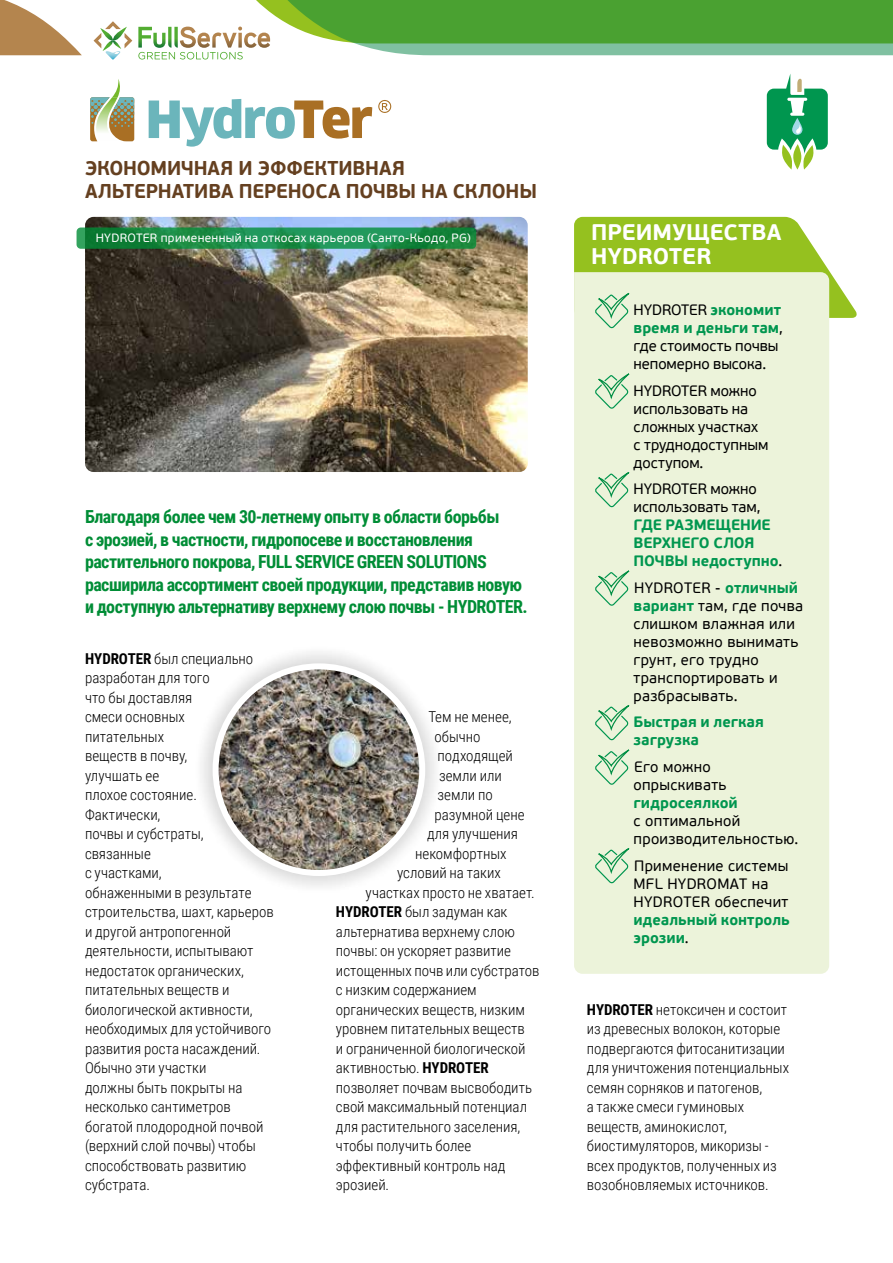
<style>
.page{position:relative;width:893px;height:1263px;background:#fff}
.page>*{position:absolute;margin:0;border:0;box-sizing:border-box;transform-origin:0 0}
.t1{font:700 22.5px/24px "PF Beau Sans Pro";letter-spacing:.005em;color:#fff}
.t2{font:700 19.95px/22.4px "PF Beau Sans Pro";letter-spacing:-.01em;color:#654020;scale:.96 1}
.t3{font:700 18px/22.5px "Roboto Condensed";letter-spacing:-.03em;color:#008d36}
.t4{font:300 15px/19.5px "Roboto Condensed";letter-spacing:-.005em;color:#000}
.t5{font:15px/18px "PF Beau Sans Pro";letter-spacing:.02em;color:#000}
.t6{font:15px/18px "PF Beau Sans Pro";color:#000}
.t7{font:700 15px/18px "PF Beau Sans Pro";color:#00964f}
.t8{font:12px "PF Beau Sans Pro";letter-spacing:.03em;color:#fff}
.s1{font-weight:700}
.s2{font-weight:700;color:#00964f}
.s3{font-weight:400;color:#000}
</style>
<div class="page">
<svg style="left:0;top:0;width:82px;height:55px"></svg>
<svg style="left:94px;top:21px;width:38px;height:39px"></svg>
<svg style="left:138px;top:0;width:755px;height:60px"></svg>
<img style="left:85px;top:217px;width:443px;height:255px">
<div style="left:574px;top:329px;width:255px;height:645px;background:#ecf3da"></div>
<svg style="left:574px;top:217px;width:283px;height:112px;background:#c6dd8b"></svg>
<svg style="left:594px;top:372px;width:37px;height:37px"></svg>
<svg style="left:594px;top:470px;width:37px;height:38px"></svg>
<svg style="left:594px;top:569px;width:37px;height:37px"></svg>
<svg style="left:594px;top:703px;width:37px;height:38px"></svg>
<svg style="left:594px;top:748px;width:37px;height:37px"></svg>
<svg style="left:594px;top:846px;width:37px;height:38px"></svg>
<svg style="left:77px;top:227px;width:399px;height:22px;background:#1d8c4b"></svg>
<div style="left:194px;top:645px;width:249px;height:249px;background:#000;opacity:.5"></div>
<div style="left:213px;top:663px;width:212px;height:213px;border:6px solid #fff;border-radius:50%"></div>
<svg style="left:149px;top:99px;width:242px;height:48px"></svg>
<svg style="left:90px;top:79px;width:44px;height:62px"></svg>
<svg style="left:767px;top:74px;width:61px;height:96px"></svg>
<h2 class="t2" style="left:85px;top:157px;width:472px">ЭКОНОМИЧНАЯ И ЭФФЕКТИВНАЯ<br>АЛЬТЕРНАТИВА ПЕРЕНОСА ПОЧВЫ НА СКЛОНЫ</h2>
<p class="t8" style="left:96px;top:231px;width:376px">HYDROTER примененный на откосах карьеров (Санто-Кьодо, PG)</p>
<p class="t3" style="left:85px;top:505px;width:444px">Благодаря более чем 30-летнему опыту в области борьбы<br>с эрозией, в частности, гидропосеве и восстановления растительного покрова, FULL SERVICE GREEN SOLUTIONS расширила ассортимент своей продукции, представив новую и доступную альтернативу верхнему слою почвы - HYDROTER.</p>
<p class="t4" style="left:85px;top:648px;width:190px"><span class="s1">HYDROTER</span> был специально разработан для того<br>что бы доставляя<br>смеси основных<br>питательных<br>веществ в почву,<br>улучшать ее<br>плохое состояние.<br>Фактически,<br>почвы и субстраты,<br>связанные<br>с участками,<br>обнаженными в результате строительства, шахт, карьеров и другой антропогенной деятельности, испытывают недостаток органических, питательных веществ и биологической активности, необходимых для устойчивого развития роста насаждений.<br>Обычно эти участки<br>должны быть покрыты на несколько сантиметров богатой плодородной почвой (верхний слой почвы) чтобы способствовать развитию субстрата.</p>
<p class="t4" style="left:429px;top:706px;width:85px">Тем не менее,</p>
<p class="t4" style="left:435px;top:726px;width:47px">обычно</p>
<p class="t4" style="left:438px;top:745px;width:77px">подходящей</p>
<p class="t4" style="left:439px;top:765px;width:64px">земли или</p>
<p class="t4" style="left:438px;top:784px;width:57px">земли по</p>
<p class="t4" style="left:435px;top:804px;width:92px">разумной цене</p>
<p class="t4" style="left:427px;top:823px;width:93px">для улучшения</p>
<p class="t4" style="left:415px;top:843px;width:93px">некомфортных</p>
<p class="t4" style="left:397px;top:862px;width:105px">условий на таких</p>
<p class="t4" style="left:366px;top:882px;width:171px">участках просто не хватает.</p>
<p class="t4" style="left:336px;top:901px;width:173px"><span class="s1">HYDROTER</span> был задуман как</p>
<p class="t4" style="left:336px;top:921px;width:180px">альтернатива верхнему слою</p>
<p class="t4" style="left:336px;top:940px;width:177px">почвы: он ускоряет развитие</p>
<p class="t4" style="left:336px;top:960px;width:205px">истощенных почв или субстратов</p>
<p class="t4" style="left:336px;top:979px;width:142px">с низким содержанием</p>
<p class="t4" style="left:336px;top:999px;width:190px">органических веществ, низким</p>
<p class="t4" style="left:336px;top:1018px;width:190px">уровнем питательных веществ</p>
<p class="t4" style="left:336px;top:1038px;width:191px">и ограниченной биологической</p>
<p class="t4" style="left:336px;top:1057px;width:154px">активностью. <span class="s1">HYDROTER</span></p>
<p class="t4" style="left:336px;top:1077px;width:198px">позволяет почвам высвободить</p>
<p class="t4" style="left:336px;top:1096px;width:193px">свой максимальный потенциал</p>
<p class="t4" style="left:336px;top:1116px;width:186px">для растительного заселения,</p>
<p class="t4" style="left:336px;top:1135px;width:137px">чтобы получить более</p>
<p class="t4" style="left:336px;top:1155px;width:171px">эффективный контроль над</p>
<p class="t4" style="left:336px;top:1174px;width:55px">эрозией.</p>
<h1 class="t1" style="left:591px;top:221px;width:192px">ПРЕИМУЩЕСТВА<br>HYDROTER</h1>
<p class="t6" style="left:634px;top:302px;width:151px">HYDROTER <span class="s2">экономит время и деньги там</span>, где стоимость почвы непомерно высока.</p>
<p class="t6" style="left:634px;top:382px;width:136px">HYDROTER можно использовать на сложных участках с труднодоступным доступом.</p>
<p class="t6" style="left:634px;top:481px;width:128px">HYDROTER можно использовать там,</p>
<p class="t7" style="left:634px;top:516px;width:150px">ГДЕ РАЗМЕЩЕНИЕ<br>ВЕРХНЕГО СЛОЯ<br>ПОЧВЫ недоступно<span class="s3">.</span></p>
<p class="t5" style="left:634px;top:579px;width:171px">HYDROTER - <span class="s2">отличный вариант</span> там, где почва слишком влажная или невозможно вынимать грунт, его трудно транспортировать и разбрасывать.</p>
<p class="t7" style="left:634px;top:713px;width:132px">Быстрая и легкая загрузка</p>
<p class="t5" style="left:634px;top:758px;width:94px">Его можно опрыскивать</p>
<p class="t7" style="left:634px;top:794px;width:106px">гидросеялкой</p>
<p class="t5" style="left:634px;top:812px;width:166px">с оптимальной производительностью.</p>
<p class="t5" style="left:634px;top:857px;width:156px">Применение системы<br>MFL HYDROMAT на<br>HYDROTER обеспечит</p>
<p class="t7" style="left:634px;top:910px;width:158px">идеальный контроль эрозии<span class="s3">.</span></p>
<p class="t4" style="left:587px;top:999px;width:204px"><span class="s1">HYDROTER</span> нетоксичен и состоит из древесных волокон, которые подвергаются фитосанитизации для уничтожения потенциальных семян сорняков и патогенов,<br>а также смеси гуминовых веществ, аминокислот, биостимуляторов, микоризы - всех продуктов, полученных из возобновляемых источников.</p>
</div>
